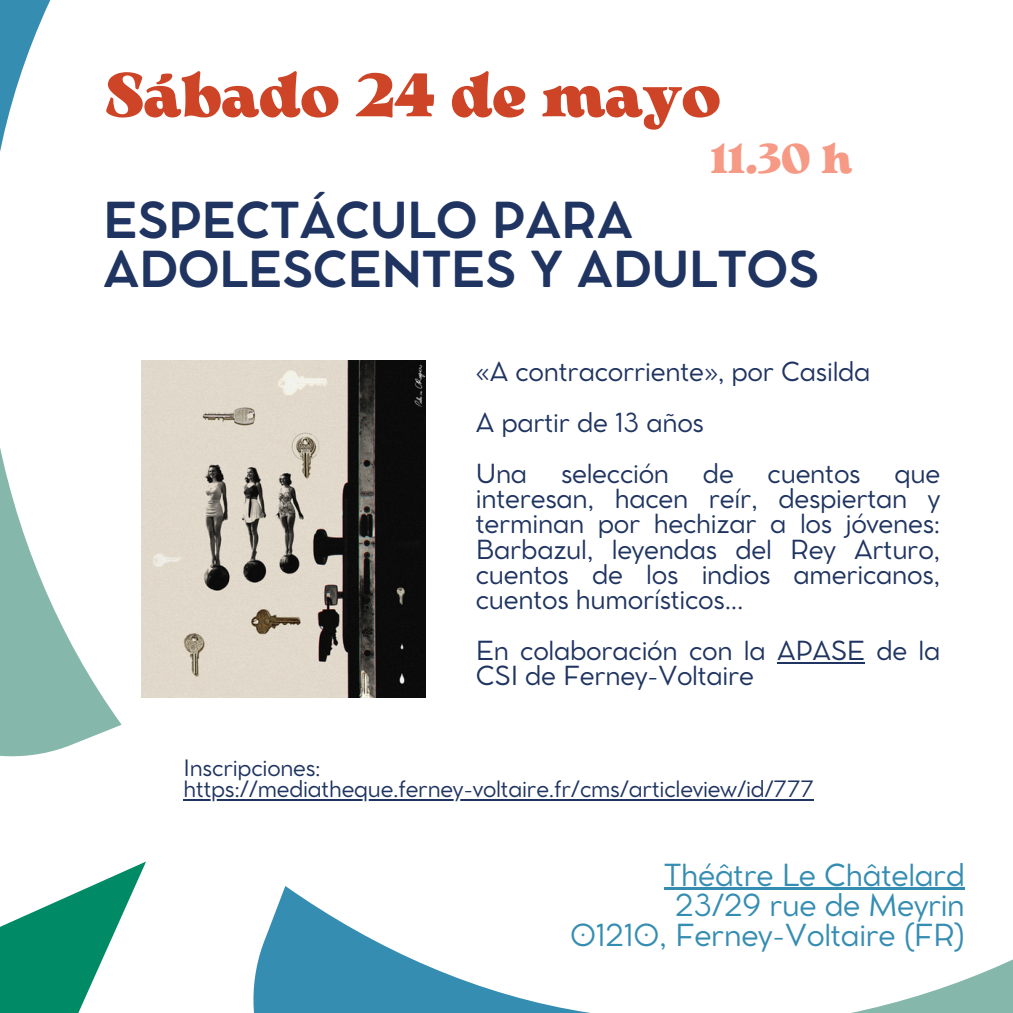
<style>
.page{position:relative;width:1013px;height:1013px;background:#fff}
.page>*{position:absolute;margin:0;border:0;box-sizing:border-box;transform-origin:0 0}
.t1{font:800 61.25px "Arsenica Antiqua";letter-spacing:-.01em;color:#ce4427}
.t2{font:700 48.88px/48.8px "Cocomat Pro";letter-spacing:-.01em;color:#1f3461}
.t3{font:800 41.25px "Arsenica Antiqua";color:#f69985}
.t4{font:30px/30px "Cocomat Pro";letter-spacing:-.01em;color:#358db2;text-align:right}
.t5{font:26px/25.2px "Cocomat Pro";letter-spacing:-.01em;color:#1f3461;text-align:justify}
.t6{font:22.25px "Cocomat Pro";letter-spacing:-.01em;color:#1f3461}
</style>
<div class="page">
<svg style="left:0;top:861px;width:146px;height:151px"></svg>
<svg style="left:856px;top:960px;width:156px;height:52px"></svg>
<svg style="left:0;top:448px;width:122px;height:309px"></svg>
<svg style="left:0;top:0;width:51px;height:152px"></svg>
<svg style="left:253px;top:955px;width:331px;height:57px;fill:#358db2"></svg>
<img style="left:141px;top:360px;width:284px;height:337px">
<hr style="left:777px;top:662px;width:87px;height:1px;background:#1f3461">
<hr style="left:184px;top:799px;width:630px;height:2px;background:#1f3461">
<hr style="left:664px;top:887px;width:300px;height:3px;background:#358db2">
<p class="t1" style="left:103px;top:72px;width:619px">Sábado 24 de mayo</p>
<h3 class="t3" style="left:710px;top:143px;width:143px">11.30 h</h3>
<h5 class="t2" style="left:103px;top:200px;width:718px">ESPECTÁCULO PARA<br>ADOLESCENTES Y ADULTOS</h5>
<h5 class="t5" style="left:476px;top:361px;width:396px">«A contracorriente», por Casilda</h5>
<h5 class="t5" style="left:476px;top:412px;width:230px">A partir de 13 años</h5>
<p class="t5" style="left:476px;top:463px;width:53px">Una</p>
<p class="t5" style="left:561px;top:463px;width:110px">selección</p>
<p class="t5" style="left:703px;top:463px;width:32px">de</p>
<p class="t5" style="left:767px;top:463px;width:95px">cuentos</p>
<p class="t5" style="left:476px;top:463px;width:466px;text-indent:418px">que interesan, hacen reír, despiertan y terminan por hechizar a los jóvenes:<br>Barbazul, leyendas del Rey Arturo, cuentos de los indios americanos, cuentos humorísticos...</p>
<p class="t5" style="left:476px;top:640px;width:466px">En colaboración con la APASE de la<br>CSI de Ferney-Voltaire</p>
<h4 class="t6" style="left:184px;top:759px;width:139px">Inscripciones:</h4>
<h1 class="t6" style="left:184px;top:780px;width:632px">https://mediatheque.ferney-voltaire.fr/cms/articleview/id/777</h1>
<h2 class="t4" style="left:570px;top:862px;width:396px">Théâtre Le Châtelard<br>23/29 rue de Meyrin<br>01210, Ferney-Voltaire (FR)</h2>
</div>
